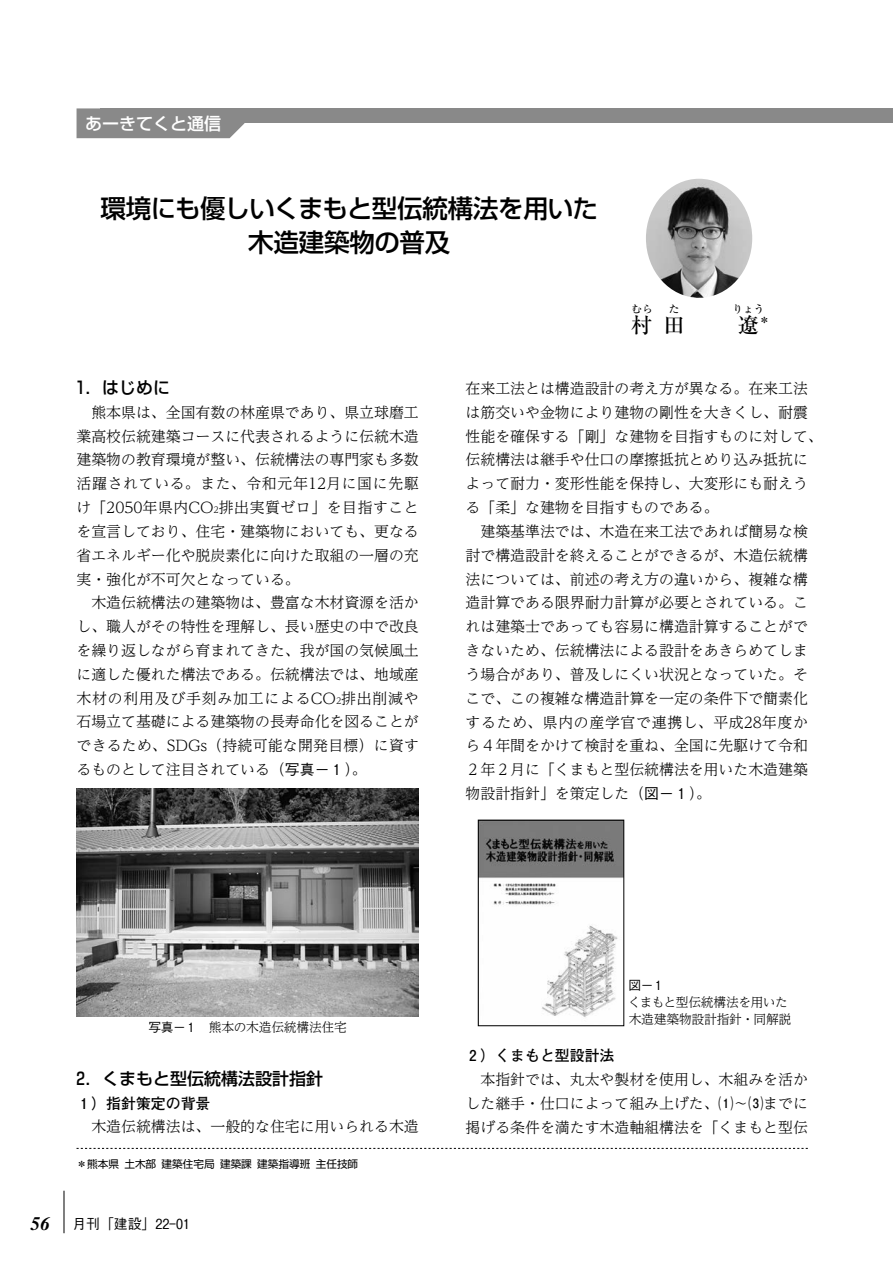
<style>
.page{position:relative;width:893px;height:1263px;background:#fff}
.page>*{position:absolute;margin:0;border:0;box-sizing:border-box;transform-origin:0 0}
.t1{font:25.5px/34px "M Num Shin Go Medium";letter-spacing:-.02em;color:#000;text-align:center}
.t2{font:21.3px "M Num Ryumin Medium";color:#000}
.t3{font:16.95px "M Num Shin Go Medium";color:#000}
.t4{font:16.95px "M Num Shin Go Medium";color:#fff}
.t5{font:300 14.85px/23.9px "UD Reimin Pr 6 N";color:#000;text-align:justify}
.t6{font:14.85px "M Num Futo Go B101 Bold";color:#000}
.t7{font:13.8px "M Num Gothic BBB Medium";color:#000}
.t8{font:300 12.75px/17px "UD Reimin Pr 6 N";letter-spacing:-.015em;color:#000}
.t9{font:12.75px "M Num Gothic BBB Medium";color:#000}
.t10{font:10.65px "M Num Shin Go Regular";color:#000}
.t11{font:10.65px "M Num Ryumin Medium";color:#000}
.s1{font-size:8.7px}
.s2{font-family:"M Num Gothic BBB Medium";font-weight:400}
.s3{font-family:"Times";font-weight:700;font-style:italic;font-size:19.2px}
.s4{font-family:"M Num Futo Go B101 Bold";font-weight:400}
</style>
<div class="page">
<div style="left:77px;top:108px;width:816px;height:15px;background:#898989"></div>
<hr style="left:64px;top:1191px;width:1px;height:42px;background:#000">
<svg style="left:77px;top:108px;width:167px;height:30px"></svg>
<img style="left:646px;top:179px;width:106px;height:119px">
<svg style="left:77px;top:1148px;width:731px;height:1px"></svg>
<img style="left:77px;top:789px;width:342px;height:227px">
<img style="left:480px;top:822px;width:142px;height:195px">
<div style="left:478px;top:820px;width:146px;height:206px;border:1px solid #000"></div>
<p class="t4" style="left:85px;top:109px;width:138px">あーきてくと通信</p>
<h1 class="t1" style="left:101px;top:188px;width:499px">環境にも優しいくまもと型伝統構法を用いた木造建築物の普及</h1>
<p class="t11" style="left:669px;top:301px;width:12px">た</p>
<p class="t11" style="left:732px;top:301px;width:33px">りょう</p>
<p class="t11" style="left:631px;top:301px;width:23px">むら</p>
<h2 class="t2" style="left:663px;top:309px;width:97px">田　 　遼</h2>
<h2 class="t2" style="left:631px;top:309px;width:23px">村</h2>
<p class="t10" style="left:759px;top:311px;width:12px">＊</p>
<p class="t3" style="left:77px;top:373px;width:95px">1．はじめに</p>
<p class="t5" style="left:77px;top:400px;width:344px;text-indent:15px">熊本県は、全国有数の林産県であり、県立球磨工業高校伝統建築コースに代表されるように伝統木造建築物の教育環境が整い、伝統構法の専門家も多数活躍されている。また、令和元年12月に国に先駆け「2050年県内CO<span class="s1">2</span>排出実質ゼロ」を目指すことを宣言しており、住宅・建築物においても、更なる省エネルギー化や脱炭素化に向けた取組の一層の充実・強化が不可欠となっている。</p>
<p class="t5" style="left:77px;top:590px;width:344px;text-indent:15px">木造伝統構法の建築物は、豊富な木材資源を活かし、職人がその特性を理解し、長い歴史の中で改良を繰り返しながら育まれてきた、我が国の気候風土に適した優れた構法である。伝統構法では、地域産木材の利用及び手刻み加工によるCO<span class="s1">2</span>排出削減や石場立て基礎による建築物の長寿命化を図ることができるため、SDGs（持続可能な開発目標）に資するものとして注目されている（<span class="s2">写真－１</span>）。</p>
<p class="t5" style="left:466px;top:376px;width:359px;text-align:left">在来工法とは構造設計の考え方が異なる。在来工法は筋交いや金物により建物の剛性を大きくし、耐震性能を確保する「剛」な建物を目指すものに対して、伝統構法は継手や仕口の摩擦抵抗とめり込み抵抗によって耐力・変形性能を保持し、大変形にも耐えうる「柔」な建物を目指すものである。</p>
<p class="t5" style="left:466px;top:519px;width:344px;text-indent:15px">建築基準法では、木造在来工法であれば簡易な検討で構造設計を終えることができるが、木造伝統構法については、前述の考え方の違いから、複雑な構造計算である限界耐力計算が必要とされている。これは建築士であっても容易に構造計算することができないため、伝統構法による設計をあきらめてしまう場合があり、普及しにくい状況となっていた。そこで、この複雑な構造計算を一定の条件下で簡素化するため、県内の産学官で連携し、平成28年度から４年間をかけて検討を重ね、全国に先駆けて令和２年２月に「くまもと型伝統構法を用いた木造建築物設計指針」を策定した（<span class="s2">図－１</span>）。</p>
<p class="t8" style="left:148px;top:1018px;width:200px"><span class="s2">写真－１</span>　熊本の木造伝統構法住宅</p>
<p class="t3" style="left:77px;top:1064px;width:248px">2．くまもと型伝統構法設計指針</p>
<p class="t6" style="left:77px;top:1091px;width:135px">１）指針策定の背景</p>
<p class="t5" style="left:91px;top:1114px;width:329px">木造伝統構法は、一般的な住宅に用いられる木造</p>
<p class="t10" style="left:77px;top:1155px;width:283px">＊熊本県 土木部 建築住宅局 建築課 建築指導班 主任技師</p>
<p class="t7" style="left:31px;top:1213px;width:161px"><span class="s3">56</span> 月刊「建設」22-01</p>
<p class="t9" style="left:629px;top:975px;width:38px">図－１</p>
<p class="t8" style="left:628px;top:994px;width:165px">くまもと型伝統構法を用いた木造建築物設計指針・同解説</p>
<p class="t6" style="left:466px;top:1044px;width:150px">２）くまもと型設計法</p>
<p class="t5" style="left:466px;top:1067px;width:344px;text-indent:15px">本指針では、丸太や製材を使用し、木組みを活かした継手・仕口によって組み上げた、<span class="s4">⑴</span>〜<span class="s4">⑶</span>までに掲げる条件を満たす木造軸組構法を「くまもと型伝</p>
</div>
